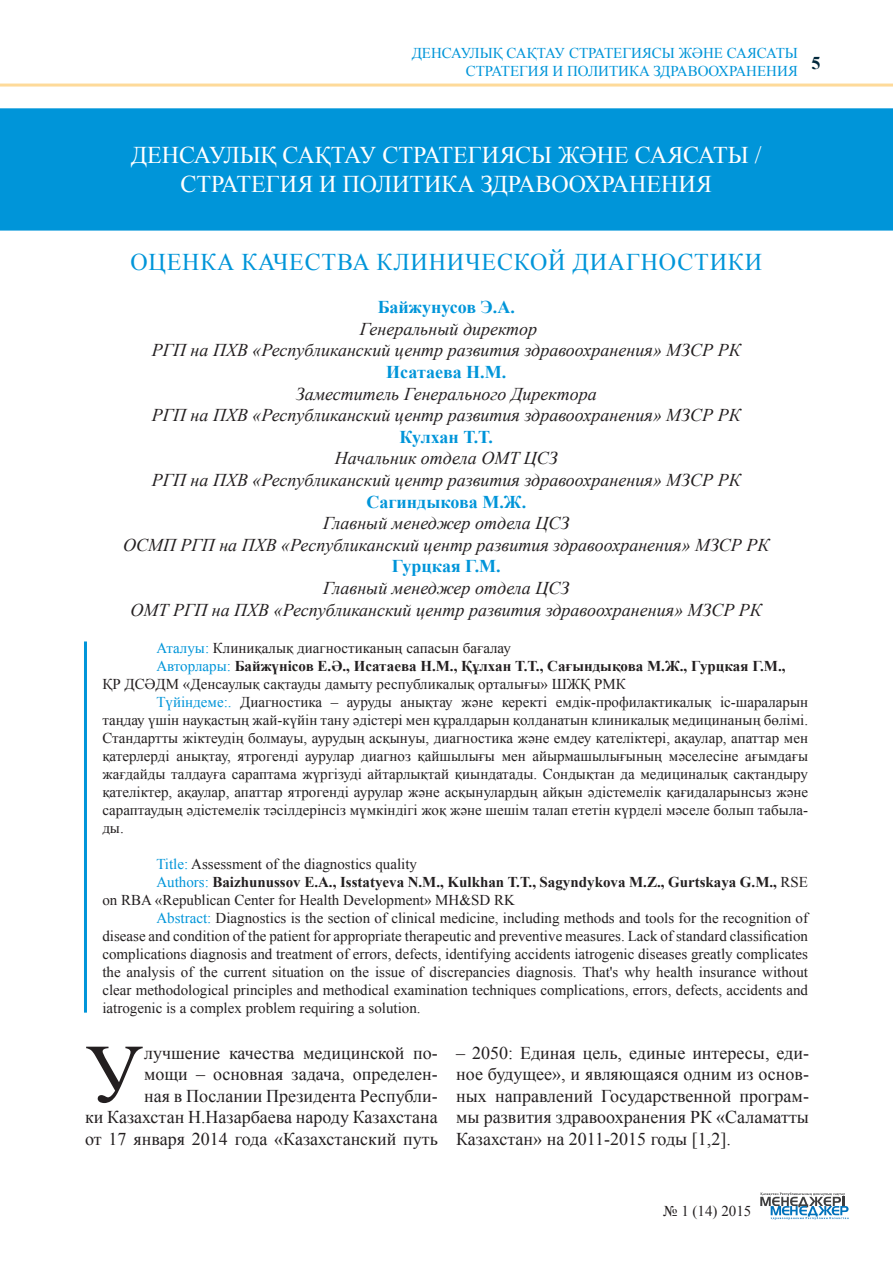
<style>
.page{position:relative;width:893px;height:1263px;background:#fff}
.page>*{position:absolute;margin:0;border:0;box-sizing:border-box;transform-origin:0 0}
.t1{font:83.25px "Times New Roman";color:#231f20}
.t2{font:24px/28.8px "Times New Roman";color:#fff;text-align:center}
.t3{font:24px "Times New Roman";letter-spacing:.035em;color:#0095d9}
.t4{font:italic 18px/21.6px "Times New Roman";color:#231f20;text-align:center}
.t5{font:18px/21.6px "Times New Roman";color:#231f20;text-align:right}
.t6{font:700 18px "Times New Roman";color:#0095d9}
.t7{font:700 18px "Times New Roman";color:#00273b}
.t8{font:15px "Times New Roman";color:#231f20}
.t9{font:700 15px "Times New Roman";color:#231f20}
.t10{font:15px/18px "Times New Roman";color:#0095d9;text-align:right}
.s1{color:#0095d9}
.s2{font-weight:400;color:#0095d9}
.s3{font-weight:400}
</style>
<div class="page">
<hr style="left:0;top:84px;width:893px;height:3px;background:#feda99">
<div style="left:0;top:109px;width:892px;height:121px;background:#0095d9"></div>
<div style="left:0;top:108px;width:893px;height:123px;border:2px solid #0095d9"></div>
<hr style="left:84px;top:641px;width:3px;height:372px;background:#0095d9">
<svg style="left:760px;top:1192px;width:89px;height:28px"></svg>
<p class="t10" style="left:412px;top:43px;width:388px">ДЕНСАУЛЫҚ САҚТАУ СТРАТЕГИЯСЫ ЖӘНЕ САЯСАТЫ<br>СТРАТЕГИЯ И ПОЛИТИКА ЗДРАВООХРАНЕНИЯ</p>
<p class="t7" style="left:812px;top:50px;width:10px">5</p>
<h2 class="t2" style="left:131px;top:140px;width:632px">ДЕНСАУЛЫҚ САҚТАУ СТРАТЕГИЯСЫ ЖӘНЕ САЯСАТЫ /<br>СТРАТЕГИЯ И ПОЛИТИКА ЗДРАВООХРАНЕНИЯ</h2>
<h2 class="t3" style="left:130px;top:245px;width:633px">ОЦЕНКА КАЧЕСТВА КЛИНИЧЕСКОЙ ДИАГНОСТИКИ</h2>
<p class="t6" style="left:378px;top:294px;width:139px">Байжунусов Э.А.</p>
<p class="t4" style="left:152px;top:318px;width:590px">Генеральный директор<br>РГП на ПХВ «Республиканский центр развития здравоохранения» МЗСР РК</p>
<p class="t6" style="left:386px;top:359px;width:122px">Исатаева Н.М.</p>
<p class="t4" style="left:152px;top:382px;width:590px">Заместитель Генерального Директора<br>РГП на ПХВ «Республиканский центр развития здравоохранения» МЗСР РК</p>
<p class="t6" style="left:400px;top:424px;width:95px">Кулхан Т.Т.</p>
<p class="t4" style="left:152px;top:447px;width:590px">Начальник отдела ОМТ ЦСЗ<br>РГП на ПХВ «Республиканский центр развития здравоохранения» МЗСР РК</p>
<p class="t6" style="left:366px;top:489px;width:161px">Сагиндыкова М.Ж.</p>
<p class="t4" style="left:123px;top:512px;width:648px">Главный менеджер отдела ЦСЗ<br>ОСМП РГП на ПХВ «Республиканский центр развития здравоохранения» МЗСР РК</p>
<p class="t6" style="left:392px;top:553px;width:110px">Гурцкая Г.М.</p>
<p class="t4" style="left:131px;top:577px;width:633px">Главный менеджер отдела ЦСЗ<br>ОМТ РГП на ПХВ «Республиканский центр развития здравоохранения» МЗСР РК</p>
<p class="t8" style="left:156px;top:637px;width:356px"><span class="s1">Аталуы:</span> Клиниқалық диагностиканың сапасын бағалау</p>
<p class="t9" style="left:156px;top:655px;width:631px"><span class="s2">Авторлары:</span> Байжүнісов Е.Ә., Исатаева Н.М., Құлхан Т.Т., Сағындықова М.Ж., Гурцкая Г.М.,</p>
<p class="t8" style="left:102px;top:673px;width:525px">ҚР ДСӘДМ «Денсаулық сақтауды дамыту республикалық орталығы» ШЖҚ РМК</p>
<p class="t8" style="left:156px;top:691px;width:653px"><span class="s1">Түйіндеме:.</span> Диагностика – ауруды анықтау және керекті емдік-профилактикалық іс-шараларын</p>
<p class="t8" style="left:102px;top:709px;width:707px">таңдау үшін науқастың жай-күйін тану әдістері мен құралдарын қолданатын клиникалық медицинаның бөлімі.</p>
<p class="t8" style="left:102px;top:727px;width:707px">Стандартты жіктеудің болмауы, аурудың асқынуы, диагностика және емдеу қателіктері, ақаулар, апаттар мен</p>
<p class="t8" style="left:102px;top:745px;width:707px">қатерлерді анықтау, ятрогенді аурулар диагноз қайшылығы мен айырмашылығының мәселесіне ағымдағы</p>
<p class="t8" style="left:102px;top:763px;width:707px">жағдайды талдауға сараптама жүргізуді айтарлықтай қиындатады. Сондықтан да медициналық сақтандыру</p>
<p class="t8" style="left:102px;top:781px;width:707px">қателіктер, ақаулар, апаттар ятрогенді аурулар және асқынулардың айқын әдістемелік қағидаларынсыз және</p>
<p class="t8" style="left:102px;top:799px;width:707px">сараптаудың әдістемелік тәсілдерінсіз мүмкіндігі жоқ және шешім талап ететін күрделі мәселе болып табыла-</p>
<p class="t8" style="left:102px;top:817px;width:23px">ды.</p>
<p class="t8" style="left:156px;top:853px;width:262px"><span class="s1">Title:</span> Assessment of the diagnostics quality</p>
<p class="t9" style="left:156px;top:871px;width:653px"><span class="s2">Authors:</span> Baizhunussov E.А., Isstatyeva N.М., Kulkhan Т.Т., Sagyndykova М.Z., Gurtskaya G.М., <span class="s3">RSE</span></p>
<p class="t8" style="left:102px;top:889px;width:414px">on RBA «Republican Center for Health Development» MH&amp;SD RK</p>
<p class="t8" style="left:156px;top:907px;width:653px"><span class="s1">Abstract:</span> Diagnostics is the section of clinical medicine, including methods and tools for the recognition of</p>
<p class="t8" style="left:102px;top:925px;width:707px">disease and condition of the patient for appropriate therapeutic and preventive measures. Lack of standard classification</p>
<p class="t8" style="left:102px;top:943px;width:707px">complications diagnosis and treatment of errors, defects, identifying accidents iatrogenic diseases greatly complicates</p>
<p class="t8" style="left:102px;top:961px;width:707px">the analysis of the current situation on the issue of discrepancies diagnosis. That's why health insurance without</p>
<p class="t8" style="left:102px;top:979px;width:707px">clear methodological principles and methodical examination techniques complications, errors, defects, accidents and</p>
<p class="t8" style="left:102px;top:997px;width:320px">iatrogenic is a complex problem requiring a solution.</p>
<h1 class="t1" style="left:85px;top:1015px;width:60px">У</h1>
<p class="t5" style="left:85px;top:1041px;width:354px">лучшение качества медицинской по-<br>мощи – основная задача, определен-<br>ная в Послании Президента Республи-<br>ки Казахстан Н.Назарбаева народу Казахстана от 17 января 2014 года «Казахстанский путь</p>
<p class="t5" style="left:456px;top:1041px;width:354px;text-align:justify">– 2050: Единая цель, единые интересы, еди&shy;ное будущее», и являющаяся одним из основ&shy;ных направлений Государственной програм&shy;мы развития здравоохранения РК «Саламатты Казахстан» на 2011-2015 годы [1,2].</p>
<p class="t8" style="left:663px;top:1200px;width:90px">№ 1 (14) 2015</p>
</div>
